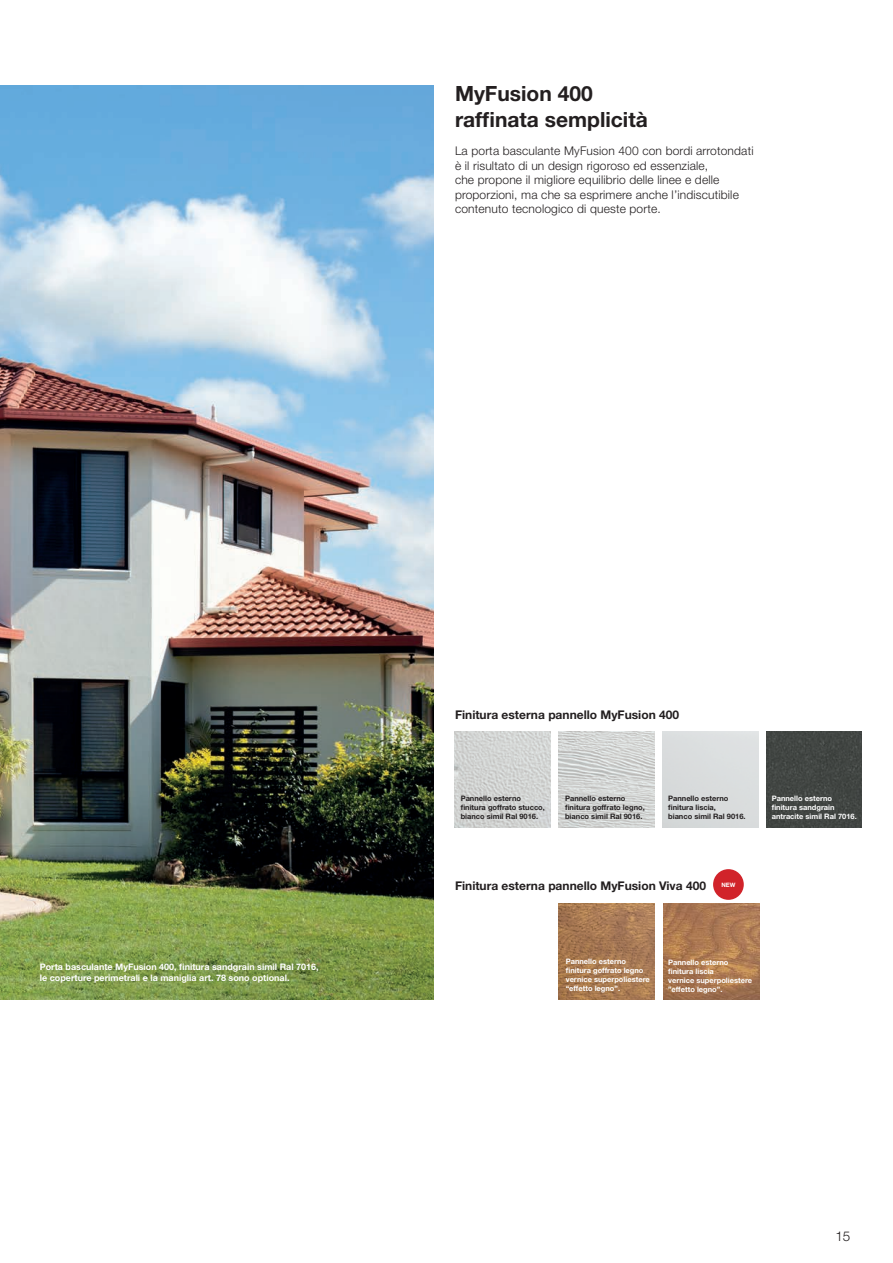
<style>
.page{position:relative;width:893px;height:1263px;background:#fff}
.page>*{position:absolute;margin:0;border:0;box-sizing:border-box;transform-origin:0 0}
.t1{font:700 21px "Helvetica Neue";color:#231f20}
.t2{font:300 13.5px "Helvetica Neue";color:#231f20}
.t3{font:300 12px/14.4px "Helvetica Neue";letter-spacing:.015em;color:#231f20}
.t4{font:700 12px "Helvetica Neue";color:#231f20}
.t5{font:700 9px "Helvetica Neue";color:#fff}
.t6{font:700 7.5px "Helvetica Neue";color:#fff}
.t7{font:700 7.5px "Helvetica Neue";color:#231f20}
.t8{font:700 6px "Helvetica Neue";color:#fff}
</style>
<div class="page">
<img style="left:0;top:85px;width:434px;height:914px">
<img style="left:558px;top:732px;width:96px;height:96px">
<img style="left:455px;top:732px;width:95px;height:96px">
<img style="left:558px;top:903px;width:96px;height:96px">
<img style="left:663px;top:903px;width:96px;height:96px">
<div style="left:766px;top:732px;width:96px;height:95px;background:#414643"></div>
<div style="left:713px;top:869px;width:31px;height:31px;background:#d1232a;border-radius:50%"></div>
<p class="t1" style="left:455px;top:81px;width:139px">MyFusion 400</p>
<p class="t1" style="left:455px;top:106px;width:194px">raffinata semplicità</p>
<p class="t3" style="left:455px;top:144px;width:300px">La porta basculante MyFusion 400 con bordi arrotondati è il risultato di un design rigoroso ed essenziale,<br>che propone il migliore equilibrio delle linee e delle proporzioni, ma che sa esprimere anche l’indiscutibile contenuto tecnologico di queste porte.</p>
<p class="t5" style="left:40px;top:961px;width:280px">Porta basculante MyFusion 400, finitura sandgrain simil Ral 7016,</p>
<p class="t5" style="left:40px;top:972px;width:251px">le coperture perimetrali e la maniglia art. 78 sono optional.</p>
<p class="t4" style="left:455px;top:708px;width:226px">Finitura esterna pannello MyFusion 400</p>
<p class="t7" style="left:461px;top:793px;width:62px">Pannello esterno</p>
<p class="t7" style="left:461px;top:802px;width:86px">finitura goffrato stucco,</p>
<p class="t7" style="left:461px;top:811px;width:79px">bianco simil Ral 9016.</p>
<p class="t7" style="left:565px;top:793px;width:62px">Pannello esterno</p>
<p class="t7" style="left:565px;top:802px;width:81px">finitura goffrato legno,</p>
<p class="t7" style="left:565px;top:811px;width:79px">bianco simil Ral 9016.</p>
<p class="t7" style="left:668px;top:793px;width:62px">Pannello esterno</p>
<p class="t7" style="left:668px;top:802px;width:49px">finitura liscia,</p>
<p class="t7" style="left:668px;top:811px;width:79px">bianco simil Ral 9016.</p>
<p class="t4" style="left:455px;top:879px;width:253px">Finitura esterna pannello MyFusion Viva 400</p>
<p class="t8" style="left:721px;top:881px;width:15px">NEW</p>
<p class="t6" style="left:772px;top:793px;width:62px">Pannello esterno</p>
<p class="t6" style="left:772px;top:802px;width:64px">finitura sandgrain</p>
<p class="t6" style="left:772px;top:811px;width:87px">antracite simil Ral 7016.</p>
<p class="t6" style="left:566px;top:957px;width:62px">Pannello esterno</p>
<p class="t6" style="left:566px;top:966px;width:79px">finitura goffrato legno</p>
<p class="t6" style="left:566px;top:975px;width:86px">vernice superpoliestere</p>
<p class="t6" style="left:566px;top:984px;width:56px">“effetto legno”.</p>
<p class="t6" style="left:668px;top:957px;width:62px">Pannello esterno</p>
<p class="t6" style="left:668px;top:966px;width:47px">finitura liscia</p>
<p class="t6" style="left:668px;top:975px;width:86px">vernice superpoliestere</p>
<p class="t6" style="left:668px;top:984px;width:56px">”effetto legno”.</p>
<p class="t2" style="left:836px;top:1227px;width:16px">15</p>
</div>
